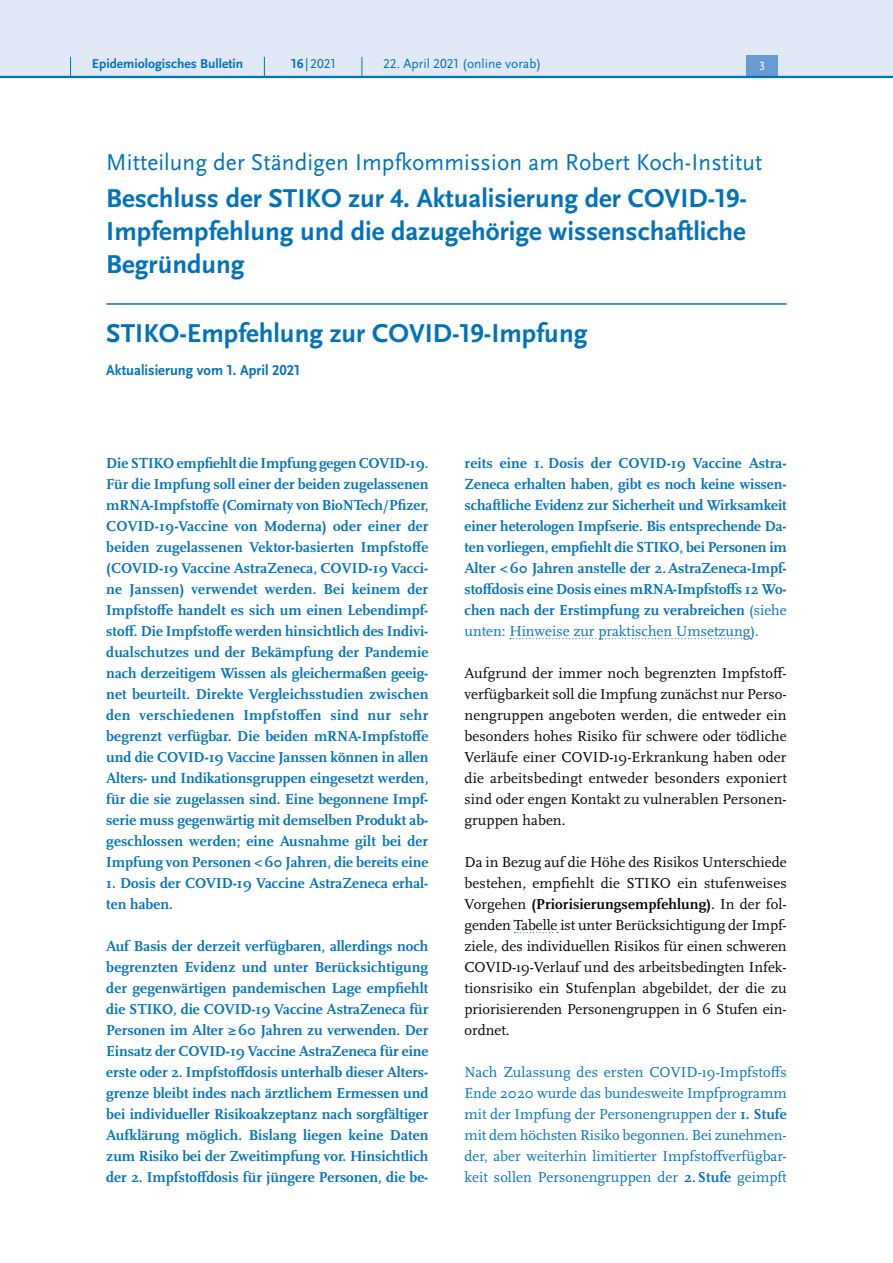
<style>
.page{position:relative;width:893px;height:1263px;background:#fff}
.page>*{position:absolute;margin:0;border:0;box-sizing:border-box;transform-origin:0 0}
.H2{font:700 27px/33px "Scala Sans Pro";color:#0072bc;text-align:justify}
.H2_-_Unterzeile{font:24px "Scala Sans Pro";letter-spacing:.005em;color:#0072bc}
.P_-_Fließtext{font:700 15px/21px "Scala Pro";color:#0072bc;text-align:justify}
.P_-_Fließtext-2{font:15px/21px "Scala Pro";color:#000;text-align:justify}
.P_-_Fließtext-3{font:15px/21px "Scala Pro";letter-spacing:.005em;color:#0072bc;text-align:justify}
.H2_-_Unterzeile-2{font:700 15px "Scala Sans Pro";color:#0072bc}
.t1{font:13.5px "Scala Sans Pro";color:#0072bc}
.t2{font:700 13.5px "Scala Sans Pro";color:#0072bc}
.t3{font:12.45px "Scala Sans Pro";color:#fff}
.s1{font-weight:700}
.s2{font-weight:400}
</style>
<div class="page">
<hr style="left:106px;top:303px;width:681px;height:2px;background:#0072bc">
<svg style="left:510px;top:638px;width:241px;height:1px"></svg>
<svg style="left:514px;top:932px;width:44px;height:1px"></svg>
<div style="left:0;top:0;width:893px;height:77px;background:#e1e8f6"></div>
<div style="left:746px;top:55px;width:32px;height:21px;background:#679bd2"></div>
<hr style="left:0;top:76px;width:893px;height:2px;background:#0072bc">
<svg style="left:70px;top:57px;width:1px;height:19px"></svg>
<svg style="left:264px;top:57px;width:1px;height:19px"></svg>
<svg style="left:362px;top:57px;width:1px;height:19px"></svg>
<p class="t2" style="left:92px;top:55px;width:153px">Epidemiologisches Bulletin</p>
<p class="t1" style="left:291px;top:55px;width:46px"><span class="s1">16</span>|2021</p>
<p class="t1" style="left:383px;top:55px;width:160px">22. April 2021 (online vorab)</p>
<p class="t3" style="left:759px;top:59px;width:7px">3</p>
<p class="H2_-_Unterzeile" style="left:106px;top:148px;width:657px">Mitteilung der Ständigen Impfkommission am Robert Koch-Institut</p>
<h2 class="H2" style="left:106px;top:182px;width:642px">Beschluss der STIKO zur 4. Aktualisierung der COVID-19- Impfempfehlung und die dazugehörige wissenschaftliche Begründung</h2>
<h3 class="H2" style="left:106px;top:317px;width:483px">STIKO-Empfehlung zur COVID-19-Impfung</h3>
<p class="H2_-_Unterzeile-2" style="left:106px;top:362px;width:195px">Aktualisierung vom 1. April 2021</p>
<p class="P_-_Fließtext" style="left:106px;top:452px;width:324px">Die STIKO empfiehlt die Impfung gegen COVID-19.<br>Für die Impfung soll einer der beiden zugelassenen mRNA-Impfstoffe (Comirnaty von BioNTech/Pfizer, COVID-19-Vaccine von Moderna) oder einer der beiden zugelassenen Vektor-basierten Impfstoffe (COVID-19 Vaccine AstraZeneca, COVID-19 Vacci&shy;ne Janssen) verwendet werden. Bei keinem der Impfstoffe handelt es sich um einen Lebendimpf&shy;stoff. Die Impfstoffe werden hinsichtlich des Indivi&shy;dualschutzes und der Bekämpfung der Pandemie nach derzeitigem Wissen als gleichermaßen geeig&shy;net beurteilt. Direkte Vergleichsstudien zwischen den verschiedenen Impfstoffen sind nur sehr begrenzt verfügbar. Die beiden mRNA-Impfstoffe und die COVID-19 Vaccine Janssen können in allen Alters- und Indikationsgruppen eingesetzt werden, für die sie zugelassen sind. Eine begonnene Impf&shy;serie muss gegenwärtig mit demselben Produkt ab&shy;geschlossen werden; eine Ausnahme gilt bei der Impfung von Personen &lt;60 Jahren, die bereits eine</p>
<p class="P_-_Fließtext" style="left:106px;top:872px;width:324px">1. Dosis der COVID-19 Vaccine AstraZeneca erhal&shy;ten haben.</p>
<p class="P_-_Fließtext" style="left:106px;top:935px;width:324px">Auf Basis der derzeit verfügbaren, allerdings noch begrenzten Evidenz und unter Berücksichtigung der gegenwärtigen pandemischen Lage empfiehlt die STIKO, die COVID-19 Vaccine AstraZeneca für Personen im Alter ≥60 Jahren zu verwenden. Der Einsatz der COVID-19 Vaccine AstraZeneca für eine erste oder 2. Impfstoffdosis unterhalb dieser Alters&shy;grenze bleibt indes nach ärztlichem Ermessen und bei individueller Risikoakzeptanz nach sorgfältiger Aufklärung möglich. Bislang liegen keine Daten zum Risiko bei der Zweitimpfung vor. Hinsichtlich der 2. Impfstoffdosis für jüngere Personen, die be-</p>
<p class="P_-_Fließtext" style="left:465px;top:452px;width:324px">reits eine 1. Dosis der COVID-19 Vaccine Astra-Zeneca erhalten haben, gibt es noch keine wissen&shy;schaftliche Evidenz zur Sicherheit und Wirksamkeit einer heterologen Impfserie. Bis entsprechende Da&shy;ten vorliegen, empfiehlt die STIKO, bei Personen im Alter &lt;60 Jahren anstelle der 2.AstraZeneca-Impf&shy;stoffdosis eine Dosis eines mRNA-Impfstoffs 12 Wo&shy;chen nach der Erstimpfung zu verabreichen <span class="s2">(siehe unten: Hinweise zur praktischen Umsetzung).</span></p>
<p class="P_-_Fließtext-2" style="left:465px;top:662px;width:324px">Aufgrund der immer noch begrenzten Impfstoff&shy;verfügbarkeit soll die Impfung zunächst nur Perso&shy;nengruppen angeboten werden, die entweder ein besonders hohes Risiko für schwere oder tödliche Verläufe einer COVID-19-Erkrankung haben oder die arbeitsbedingt entweder besonders exponiert sind oder engen Kontakt zu vulnerablen Personen&shy;gruppen haben.</p>
<p class="P_-_Fließtext-2" style="left:465px;top:851px;width:324px">Da in Bezug auf die Höhe des Risikos Unterschiede bestehen, empfiehlt die STIKO ein stufenweises Vorgehen <span class="s1">(Priorisierungsempfehlung)</span>. In der fol&shy;genden Tabelle ist unter Berücksichtigung der Impf&shy;ziele, des individuellen Risikos für einen schweren COVID-19-Verlauf und des arbeitsbedingten Infek&shy;tionsrisiko ein Stufenplan abgebildet, der die zu priorisierenden Personengruppen in 6 Stufen ein&shy;ordnet.</p>
<p class="P_-_Fließtext-3" style="left:465px;top:1061px;width:324px">Nach Zulassung des ersten COVID-19-Impfstoffs Ende 2020 wurde das bundesweite Impfprogramm mit der Impfung der Personengruppen der <span class="s1">1. Stufe </span>mit dem höchsten Risiko begonnen. Bei zunehmen&shy;der, aber weiterhin limitierter Impfstoffverfügbar&shy;keit sollen Personengruppen der <span class="s1">2.Stufe</span> geimpft</p>
</div>
